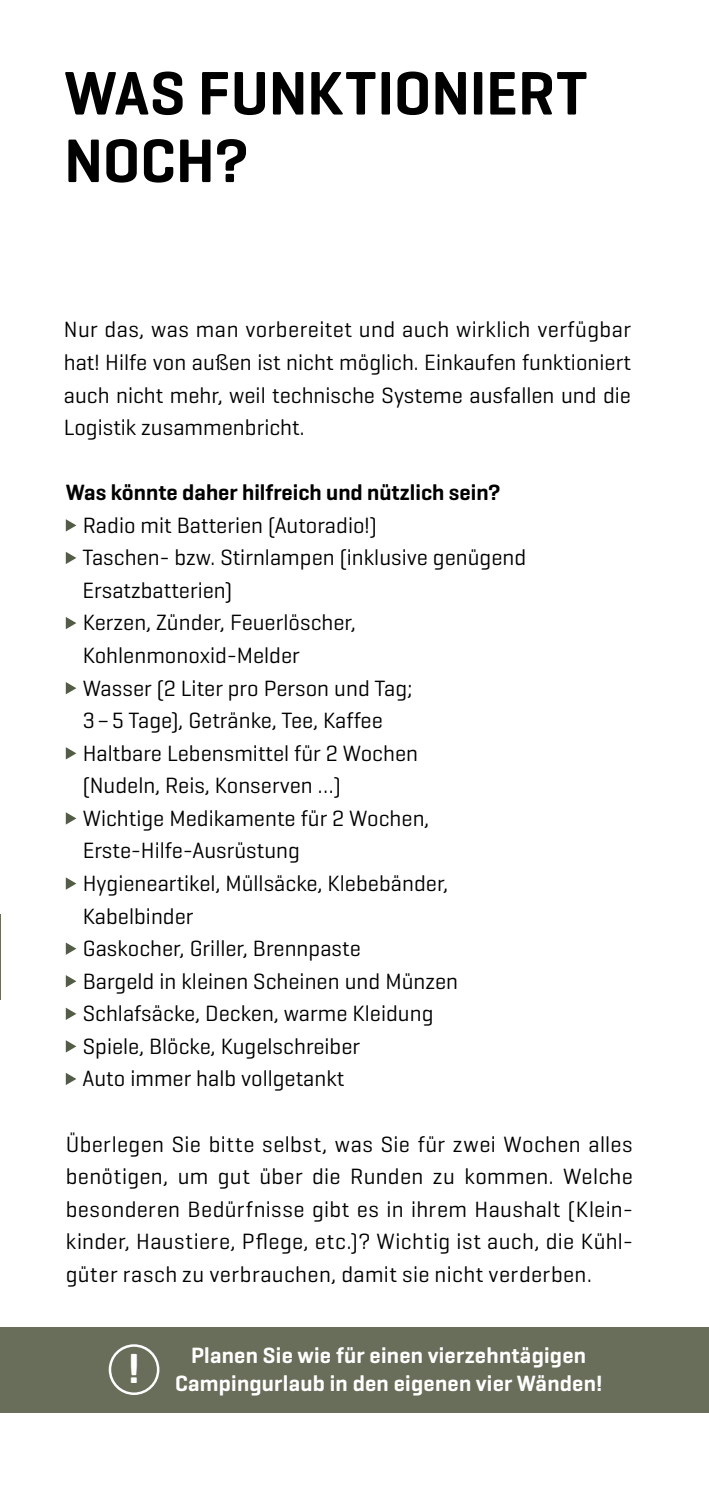
<style>
.page{position:relative;width:709px;height:1489px;background:#fff}
.page>*{position:absolute;margin:0;border:0;box-sizing:border-box;transform-origin:0 0}
.t1{font:600 62.5px/67.5px "Geogrotesque";letter-spacing:-.005em;color:#000}
.t2{font:600 42.75px "Geogrotesque";color:#fff}
.t3{font:22.5px/32.5px "Geogrotesque";color:#000}
.t4{font:600 22.5px/27.5px "Geogrotesque";letter-spacing:.01em;color:#fff;text-align:center}
.t5{font:600 22.5px "Geogrotesque";color:#000}
</style>
<div class="page">
<div style="left:0;top:1326px;width:709px;height:85px;background:#686e59"></div>
<svg style="left:66px;top:519px;width:10px;height:12px"></svg>
<svg style="left:66px;top:552px;width:10px;height:12px"></svg>
<svg style="left:66px;top:617px;width:10px;height:12px"></svg>
<svg style="left:66px;top:682px;width:10px;height:12px"></svg>
<svg style="left:66px;top:747px;width:10px;height:12px"></svg>
<svg style="left:66px;top:812px;width:10px;height:12px"></svg>
<svg style="left:66px;top:877px;width:10px;height:12px"></svg>
<svg style="left:66px;top:942px;width:10px;height:12px"></svg>
<svg style="left:66px;top:975px;width:10px;height:12px"></svg>
<svg style="left:66px;top:1008px;width:10px;height:11px"></svg>
<svg style="left:66px;top:1040px;width:10px;height:12px"></svg>
<svg style="left:66px;top:1073px;width:10px;height:12px"></svg>
<div style="left:109px;top:1344px;width:50px;height:50px;border:2px solid #fff;border-radius:50%"></div>
<hr style="left:0;top:914px;width:1px;height:85px;background:#686e59">
<h1 class="t1" style="left:64px;top:59px;width:525px">WAS FUNKTIONIERT<br>NOCH?</h1>
<p class="t3" style="left:64px;top:313px;width:569px;text-align:justify">Nur das, was man vorbereitet und auch wirklich verfügbar hat! Hilfe von außen ist nicht möglich. Einkaufen funktioniert auch nicht mehr, weil technische Systeme ausfallen und die Logistik zusammenbricht.</p>
<p class="t5" style="left:66px;top:478px;width:436px">Was könnte daher hilfreich und nützlich sein?</p>
<p class="t3" style="left:82px;top:508px;width:445px">Radio mit Batterien (Autoradio!)<br>Taschen- bzw. Stirnlampen (inklusive genügend<br>Ersatzbatterien)<br>Kerzen, Zünder, Feuerlöscher,<br>Kohlenmonoxid-Melder<br>Wasser (2 Liter pro Person und Tag;<br>3 – 5 Tage), Getränke, Tee, Kaffee<br>Haltbare Lebensmittel für 2 Wochen<br>(Nudeln, Reis, Konserven …)<br>Wichtige Medikamente für 2 Wochen,<br>Erste-Hilfe-Ausrüstung<br>Hygieneartikel, Müllsäcke, Klebebänder,<br>Kabelbinder<br>Gaskocher, Griller, Brennpaste<br>Bargeld in kleinen Scheinen und Münzen<br>Schlafsäcke, Decken, warme Kleidung<br>Spiele, Blöcke, Kugelschreiber<br>Auto immer halb vollgetankt</p>
<p class="t3" style="left:66px;top:1126px;width:568px">Überlegen Sie bitte selbst, was Sie für zwei Wochen alles benötigen, um gut über die Runden zu kommen. Welche besonderen Bedürfnisse gibt es in ihrem Haushalt (Klein--- kinder, Haustiere, Pflege, etc.)? Wichtig ist auch, die Kühl&shy;güter rasch zu verbrauchen, damit sie nicht verderben.</p>
<h2 class="t2" style="left:129px;top:1341px;width:13px">!</h2>
<p class="t4" style="left:175px;top:1341px;width:428px">Planen Sie wie für einen vierzehntägigen<br>Campingurlaub in den eigenen vier Wänden!</p>
</div>
